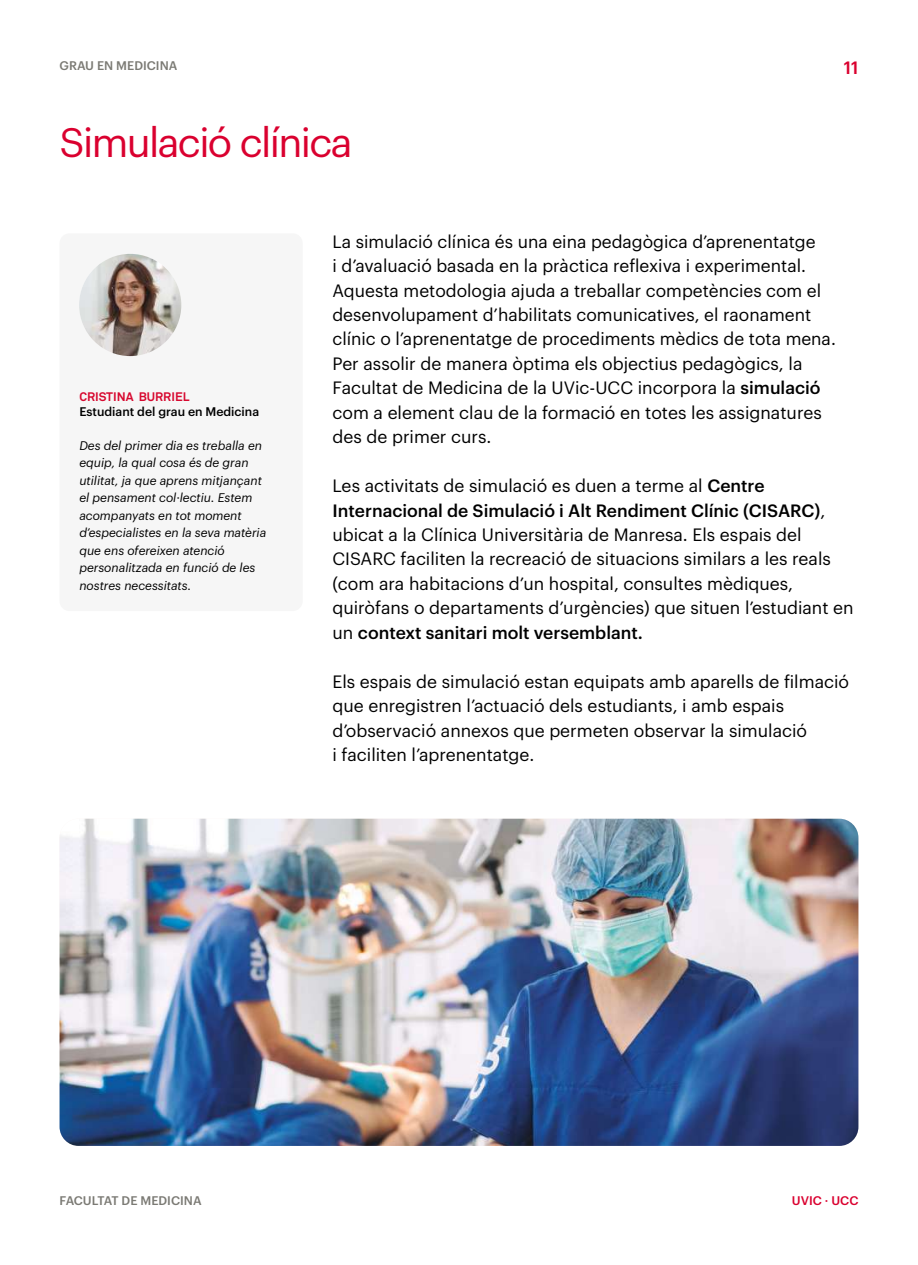
<style>
.page{position:relative;width:918px;height:1265px;background:#fff}
.page>*{position:absolute;margin:0;border:0;box-sizing:border-box;transform-origin:0 0}
.t1{font:40.25px "Graphik";letter-spacing:-.04em;color:#da002f}
.t2{font:17.5px/24.5px "Graphik";color:#000}
.t3{font:500 17.5px "Graphik";color:#da002f}
.t4{font:italic 12.25px/17.5px "Graphik";color:#000}
.t5{font:500 12.25px "Graphik";color:#7b7a74}
.t6{font:500 12.25px "Graphik";color:#000}
.t7{font:700 12.25px "Akkurat Pro";color:#d7082f}
.t8{font:500 12.25px "Graphik";color:#da002f}
.s1{font-weight:500}
</style>
<div class="page">
<img style="left:60px;top:819px;width:798px;height:327px">
<div style="left:60px;top:233px;width:243px;height:378px;background:#f6f6f6;border-radius:10px"></div>
<img style="left:79px;top:254px;width:102px;height:102px;border-radius:51px">
<p class="t5" style="left:60px;top:56px;width:119px">GRAU EN MEDICINA</p>
<p class="t3" style="left:844px;top:54px;width:16px">11</p>
<h1 class="t1" style="left:60px;top:112px;width:295px">Simulació clínica</h1>
<p class="t7" style="left:79px;top:389px;width:112px">CRISTINA BURRIEL</p>
<p class="t6" style="left:79px;top:403px;width:181px">Estudiant del grau en Medicina</p>
<p class="t4" style="left:79px;top:435px;width:188px">Des del primer dia es treballa en equip, la qual cosa és de gran utilitat, ja que aprens mitjançant el pensament col·lectiu. Estem acompanyats en tot moment d’especialistes en la seva matèria que ens ofereixen atenció personalitzada en funció de les nostres necessitats.</p>
<p class="t2" style="left:332px;top:228px;width:505px">La simulació clínica és una eina pedagògica d’aprenentatge<br>i d’avaluació basada en la pràctica reflexiva i experimental.<br>Aquesta metodologia ajuda a treballar competències com el desenvolupament d’habilitats comunicatives, el raonament clínic o l’aprenentatge de procediments mèdics de tota mena.<br>Per assolir de manera òptima els objectius pedagògics, la Facultat de Medicina de la UVic-UCC incorpora la <span class="s1">simulació </span>com a element clau de la formació en totes les assignatures des de primer curs.</p>
<p class="t2" style="left:332px;top:472px;width:523px">Les activitats de simulació es duen a terme al <span class="s1">Centre Internacional de Simulació i Alt Rendiment Clínic (CISARC)</span>, ubicat a la Clínica Universitària de Manresa. Els espais del CISARC faciliten la recreació de situacions similars a les reals (com ara habitacions d’un hospital, consultes mèdiques, quiròfans o departaments d’urgències) que situen l’estudiant en un <span class="s1">context sanitari molt versemblant.</span></p>
<p class="t2" style="left:332px;top:668px;width:518px">Els espais de simulació estan equipats amb aparells de filmació que enregistren l’actuació dels estudiants, i amb espais d’observació annexos que permeten observar la simulació<br>i faciliten l’aprenentatge.</p>
<p class="t5" style="left:60px;top:1192px;width:144px">FACULTAT DE MEDICINA</p>
<p class="t8" style="left:792px;top:1191px;width:68px">UVIC · UCC</p>
</div>
